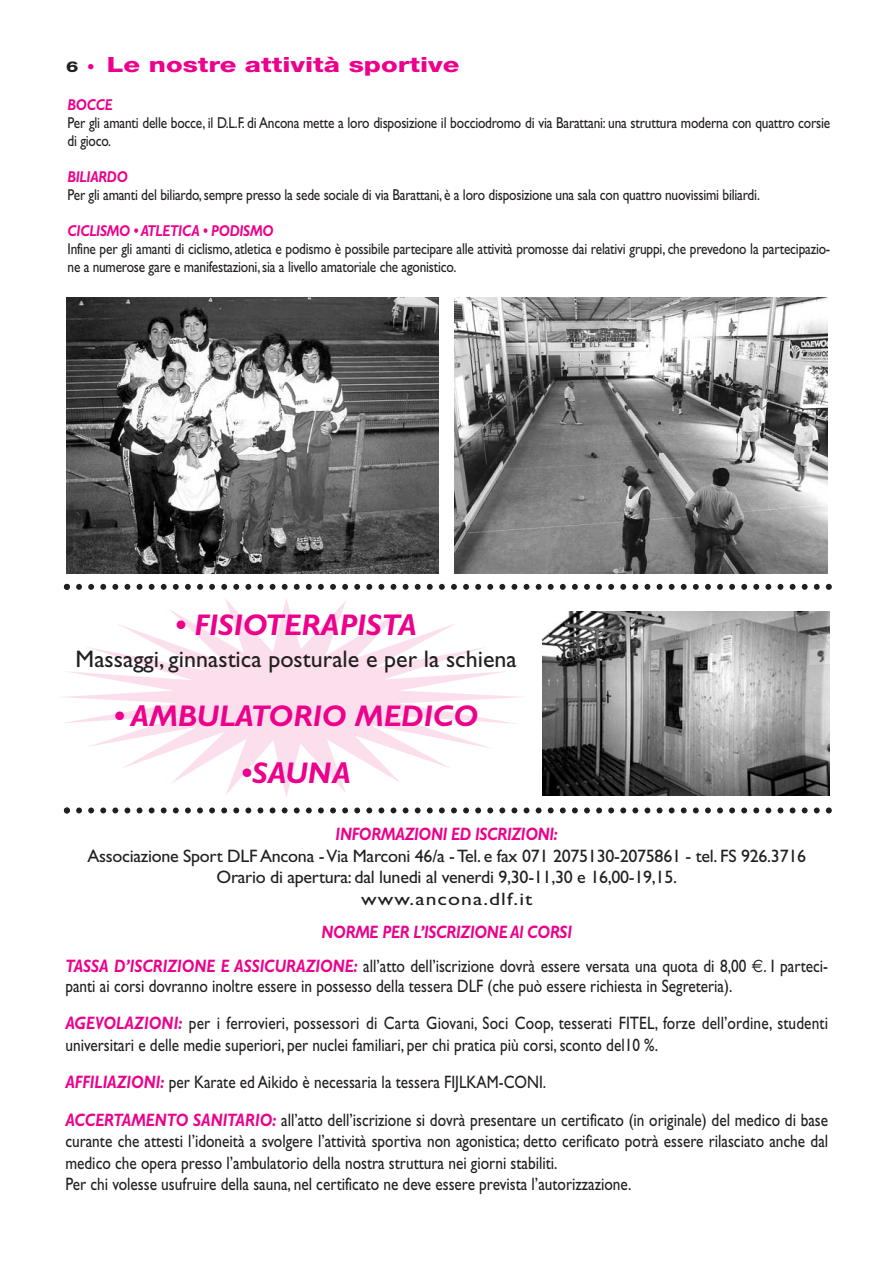
<style>
.page{position:relative;width:893px;height:1263px;background:#fff}
.page>*{position:absolute;margin:0;border:0;box-sizing:border-box;transform-origin:0 0}
.t1{font:italic 700 30px "Gill Sans";color:#ec008c}
.t2{font:24px "Gill Sans";color:#231f20}
.t3{font:800 21px "Helvetica Neue";color:#ec008c;scale:1.3 1}
.t4{font:18px/37.3px "Gill Sans";color:#231f20;scale:.85 1}
.t5{font:18px/21.6px "Gill Sans";color:#231f20;text-align:center}
.t6{font:italic 700 18px "Gill Sans";letter-spacing:-.015em;color:#ec008c;scale:.85 1}
.t7{font:15.75px/18px "Gill Sans";letter-spacing:-.015em;color:#231f20;scale:.85 1}
.t8{font:italic 700 15.75px "Gill Sans";letter-spacing:-.015em;color:#ec008c;scale:.85 1}
.s1{font-size:15px;color:#231f20}
.s2{font-size:15px}
.s3{font-weight:700;font-style:italic;color:#ec008c}
.s4{font-family:"Euro Sans"}
</style>
<div class="page">
<svg style="left:62px;top:598px;width:460px;height:199px"></svg>
<svg style="left:265px;top:681px;width:42px;height:23px"></svg>
<svg style="left:64px;top:807px;width:767px;height:6px"></svg>
<svg style="left:64px;top:584px;width:767px;height:6px"></svg>
<img style="left:66px;top:298px;width:372px;height:275px">
<img style="left:455px;top:298px;width:372px;height:275px">
<img style="left:542px;top:612px;width:287px;height:184px">
<p class="t3" style="left:66px;top:57px;width:304px"><span class="s1">6</span> <span class="s2">•</span> Le nostre attività sportive</p>
<p class="t8" style="left:67px;top:100px;width:54px">BOCCE</p>
<p class="t7" style="left:67px;top:116px;width:898px">Per gli amanti delle bocce, il D.L.F. di Ancona mette a loro disposizione il bocciodromo di via Barattani: una struttura moderna con quattro corsie di gioco.</p>
<p class="t8" style="left:67px;top:172px;width:73px">BILIARDO</p>
<p class="t7" style="left:67px;top:188px;width:816px">Per gli amanti del biliardo, sempre presso la sede sociale di via Barattani, è a loro disposizione una sala con quattro nuovissimi biliardi.</p>
<p class="t8" style="left:67px;top:226px;width:244px">CICLISMO • ATLETICA • PODISMO</p>
<p class="t7" style="left:67px;top:242px;width:898px">Infine per gli amanti di ciclismo, atletica e podismo è possibile partecipare alle attività promosse dai relativi gruppi, che prevedono la partecipazio&shy;ne a numerose gare e manifestazioni, sia a livello amatoriale che agonistico.</p>
<h1 class="t1" style="left:175px;top:615px;width:243px">• FISIOTERAPISTA</h1>
<h2 class="t2" style="left:76px;top:651px;width:442px">Massaggi, ginnastica posturale e per la schiena</h2>
<h1 class="t1" style="left:114px;top:705px;width:366px">• AMBULATORIO MEDICO</h1>
<h1 class="t1" style="left:242px;top:763px;width:111px">•SAUNA</h1>
<p class="t6" style="left:335px;top:828px;width:263px">INFORMAZIONI ED ISCRIZIONI:</p>
<p class="t5" style="left:87px;top:847px;width:720px">Associazione Sport DLF Ancona - Via Marconi 46/a - Tel. e fax 071 2075130-2075861 - tel. FS 926.3716<br>Orario di apertura: dal lunedi al venerdi 9,30-11,30 e 16,00-19,15.<br>www.ancona.dlf.it</p>
<p class="t4" style="left:65px;top:916px;width:898px;line-height:34.2px;text-align:center"><span class="s3">NORME PER L’ISCRIZIONE Al CORSI<br>TASSA D’ISCRIZIONE E ASSICURAZIONE:</span> all’atto dell’iscrizione dovrà essere versata una quota di 8,00 <span class="s4">€</span>. I parteci-</p>
<p class="t4" style="left:65px;top:969px;width:898px">panti ai corsi dovranno inoltre essere in possesso della tessera DLF (che può essere richiesta in Segreteria).<br><span class="s3">AGEVOLAZIONI:</span> per i ferrovieri, possessori di Carta Giovani, Soci Coop, tesserati FITEL, forze dell’ordine, studenti</p>
<p class="t4" style="left:65px;top:1028px;width:898px">universitari e delle medie superiori, per nuclei familiari, per chi pratica più corsi, sconto del10 %.<br><span class="s3">AFFILIAZIONI:</span> per Karate ed Aikido è necessaria la tessera FIJLKAM-CONI.<br><span class="s3">ACCERTAMENTO SANITARIO:</span> all’atto dell’iscrizione si dovrà presentare un certificato (in originale) del medico di base</p>
<p class="t4" style="left:65px;top:1132px;width:898px;line-height:21.6px">curante che attesti l’idoneità a svolgere l’attività sportiva non agonistica; detto cerificato potrà essere rilasciato anche dal medico che opera presso l’ambulatorio della nostra struttura nei giorni stabiliti.<br>Per chi volesse usufruire della sauna, nel certificato ne deve essere prevista l’autorizzazione.</p>
</div>
